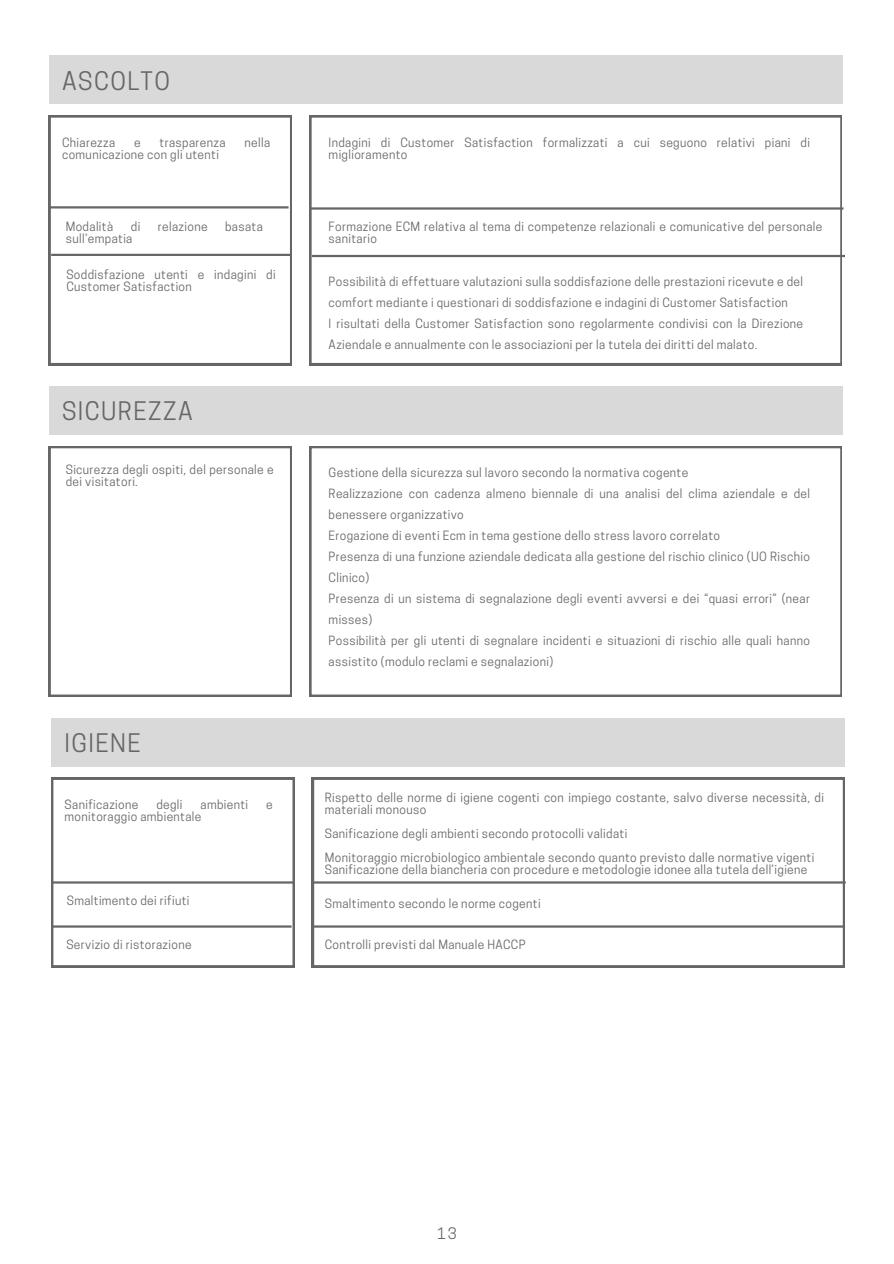
<style>
.page{position:relative;width:894px;height:1264px;background:#fff}
.page>*{position:absolute;margin:0;border:0;box-sizing:border-box;transform-origin:0 0}
.t1{font:24px "Cooper Hewitt";letter-spacing:.06em;color:#666}
.t2{font:14.85px "Cooper Hewitt";color:#666}
.t3{font:12px/21px "Cooper Hewitt";letter-spacing:.03em;color:#666}
</style>
<div class="page">
<svg style="left:49px;top:115px;width:243px;height:250px"></svg>
<div style="left:49px;top:56px;width:793px;height:48px;background:#d9d9d9"></div>
<svg style="left:309px;top:115px;width:532px;height:250px"></svg>
<hr style="left:310px;top:207px;width:533px;height:3px;background:#666">
<hr style="left:50px;top:206px;width:238px;height:2px;background:#666">
<hr style="left:312px;top:255px;width:532px;height:2px;background:#666">
<hr style="left:51px;top:254px;width:239px;height:2px;background:#666">
<svg style="left:49px;top:446px;width:243px;height:250px"></svg>
<div style="left:49px;top:386px;width:793px;height:48px;background:#d9d9d9"></div>
<svg style="left:309px;top:446px;width:532px;height:250px"></svg>
<svg style="left:51px;top:777px;width:243px;height:190px"></svg>
<div style="left:51px;top:718px;width:793px;height:48px;background:#d9d9d9"></div>
<svg style="left:312px;top:777px;width:532px;height:190px"></svg>
<hr style="left:312px;top:881px;width:533px;height:2px;background:#666">
<hr style="left:51px;top:881px;width:244px;height:2px;background:#666">
<hr style="left:314px;top:925px;width:530px;height:2px;background:#666">
<hr style="left:52px;top:925px;width:239px;height:2px;background:#666">
<h1 class="t1" style="left:62px;top:72px;width:109px">ASCOLTO</h1>
<p class="t3" style="left:62px;top:133px;width:55px">Chiarezza</p>
<p class="t3" style="left:134px;top:133px;width:8px">e</p>
<p class="t3" style="left:159px;top:133px;width:67px">trasparenza</p>
<p class="t3" style="left:244px;top:133px;width:27px">nella</p>
<p class="t3" style="left:62px;top:145px;width:158px">comunicazione con gli utenti</p>
<p class="t3" style="left:66px;top:217px;width:49px">Modalità</p>
<p class="t3" style="left:131px;top:217px;width:11px">di</p>
<p class="t3" style="left:158px;top:217px;width:51px">relazione</p>
<p class="t3" style="left:225px;top:217px;width:39px">basata</p>
<p class="t3" style="left:66px;top:229px;width:68px">sull’empatia</p>
<p class="t3" style="left:328px;top:138px;width:482px;line-height:12px">Indagini di Customer Satisfaction formalizzati a cui seguono relativi piani di miglioramento</p>
<p class="t3" style="left:328px;top:222px;width:495px;line-height:12px">Formazione ECM relativa al tema di competenze relazionali e comunicative del personale sanitario</p>
<p class="t3" style="left:66px;top:269px;width:211px;line-height:12px">Soddisfazione utenti e indagini di<br>Customer Satisfaction</p>
<p class="t3" style="left:328px;top:273px;width:476px">Possibilità di effettuare valutazioni sulla soddisfazione delle prestazioni ricevute e del comfort mediante i questionari di soddisfazione e indagini di Customer Satisfaction</p>
<p class="t3" style="left:328px;top:315px;width:476px">I risultati della Customer Satisfaction sono regolarmente condivisi con la Direzione<br>Aziendale e annualmente con le associazioni per la tutela dei diritti del malato.</p>
<h1 class="t1" style="left:62px;top:402px;width:132px">SICUREZZA</h1>
<p class="t3" style="left:66px;top:465px;width:209px;line-height:12px">Sicurezza degli ospiti, del personale e dei visitatori.</p>
<p class="t3" style="left:328px;top:463px;width:361px">Gestione della sicurezza sul lavoro secondo la normativa cogente</p>
<p class="t3" style="left:328px;top:484px;width:482px">Realizzazione con cadenza almeno biennale di una analisi del clima aziendale e del benessere organizzativo</p>
<p class="t3" style="left:328px;top:526px;width:393px">Erogazione di eventi Ecm in tema gestione dello stress lavoro correlato</p>
<p class="t3" style="left:328px;top:547px;width:482px">Presenza di una funzione aziendale dedicata alla gestione del rischio clinico (UO Rischio<br>Clinico)</p>
<p class="t3" style="left:328px;top:589px;width:482px">Presenza di un sistema di segnalazione degli eventi avversi e dei “quasi errori” (near misses)</p>
<p class="t3" style="left:328px;top:631px;width:482px">Possibilità per gli utenti di segnalare incidenti e situazioni di rischio alle quali hanno assistito (modulo reclami e segnalazioni)</p>
<h1 class="t1" style="left:65px;top:734px;width:77px">IGIENE</h1>
<p class="t3" style="left:65px;top:795px;width:75px">Sanificazione</p>
<p class="t3" style="left:156px;top:795px;width:28px">degli</p>
<p class="t3" style="left:200px;top:795px;width:49px">ambienti</p>
<p class="t3" style="left:266px;top:795px;width:8px">e</p>
<p class="t3" style="left:65px;top:807px;width:138px">monitoraggio ambientale</p>
<p class="t3" style="left:325px;top:793px;width:500px;line-height:12px">Rispetto delle norme di igiene cogenti con impiego costante, salvo diverse necessità, di materiali monouso</p>
<p class="t3" style="left:325px;top:824px;width:304px">Sanificazione degli ambienti secondo protocolli validati</p>
<p class="t3" style="left:325px;top:848px;width:491px">Monitoraggio microbiologico ambientale secondo quanto previsto dalle normative vigenti</p>
<p class="t3" style="left:325px;top:860px;width:484px">Sanificazione della biancheria con procedure e metodologie idonee alla tutela dell’igiene</p>
<p class="t3" style="left:67px;top:891px;width:124px">Smaltimento dei rifiuti</p>
<p class="t3" style="left:325px;top:894px;width:217px">Smaltimento secondo le norme cogenti</p>
<p class="t3" style="left:66px;top:935px;width:127px">Servizio di ristorazione</p>
<p class="t3" style="left:325px;top:935px;width:202px">Controlli previsti dal Manuale HACCP</p>
<p class="t2" style="left:437px;top:1227px;width:21px">13</p>
</div>
